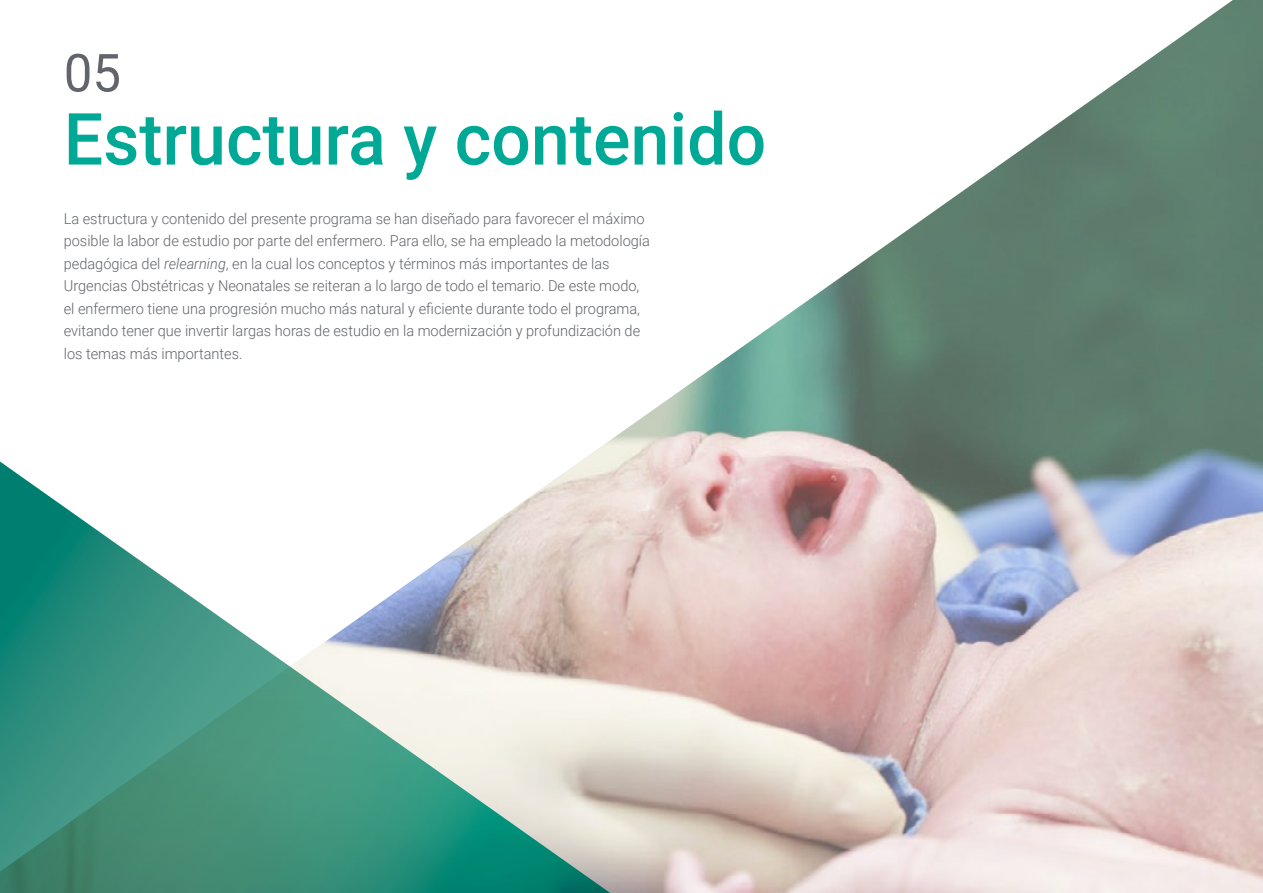
<style>
.page{position:relative;width:1263px;height:893px;background:#fff}
.page>*{position:absolute;margin:0;border:0;box-sizing:border-box;transform-origin:0 0}
.t1{font:500 72px "Roboto";color:#00a996}
.t2{font:52.5px "Roboto";color:#61646a}
.t3{font:300 15px/22.5px "Roboto";color:#61646a}
.s1{font-style:italic}
</style>
<div class="page">
<img style="left:602px;top:0;width:661px;height:893px">
<svg style="left:0;top:446px;width:640px;height:447px"></svg>
<h2 class="t2" style="left:64px;top:36px;width:59px">05</h2>
<h1 class="t1" style="left:64px;top:89px;width:704px">Estructura y contenido</h1>
<p class="t3" style="left:64px;top:207px;width:588px">La estructura y contenido del presente programa se han diseñado para favorecer el máximo posible la labor de estudio por parte del enfermero. Para ello, se ha empleado la metodología pedagógica del <span class="s1">relearning</span>, en la cual los conceptos y términos más importantes de las Urgencias Obstétricas y Neonatales se reiteran a lo largo de todo el temario. De este modo, el enfermero tiene una progresión mucho más natural y eficiente durante todo el programa, evitando tener que invertir largas horas de estudio en la modernización y profundización de los temas más importantes.</p>
</div>
